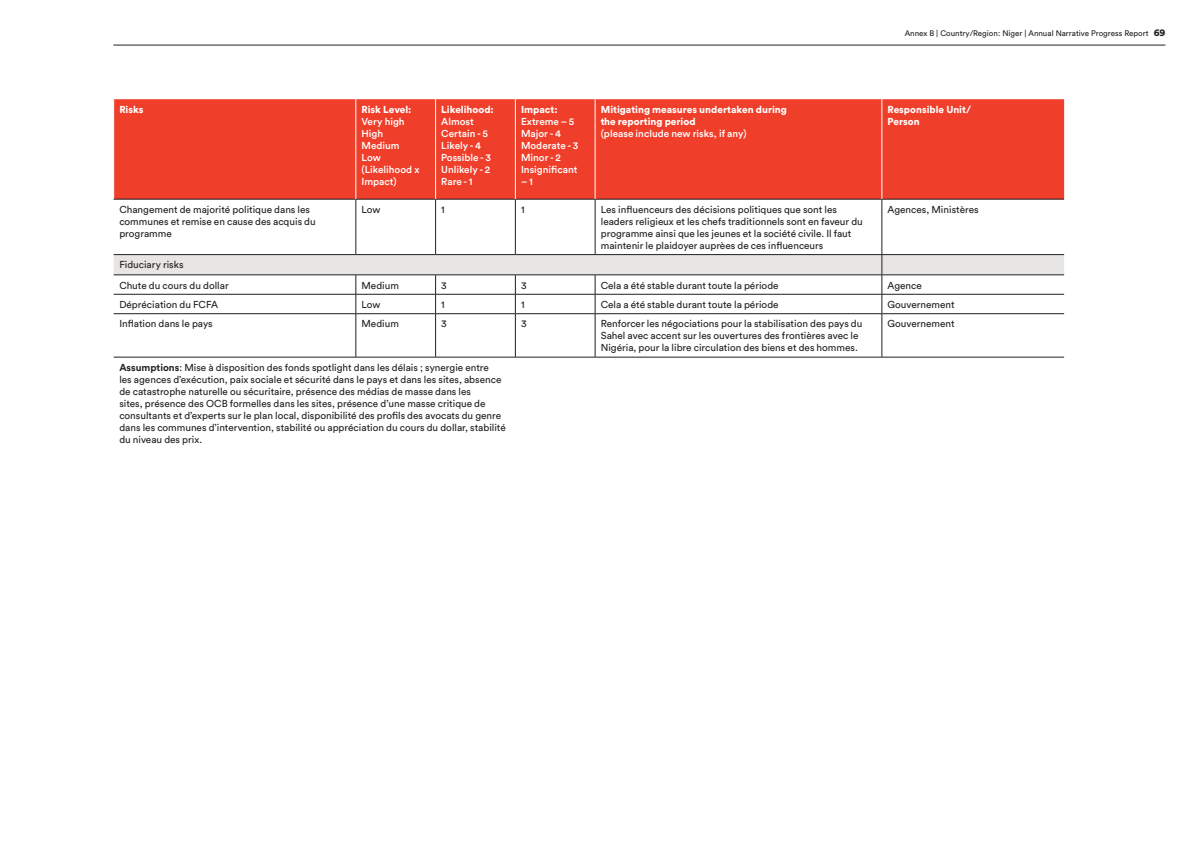
<style>
.page{position:relative;width:1191px;height:842px;background:#fff}
.page>*{position:absolute;margin:0;border:0;box-sizing:border-box;transform-origin:0 0}
.tabela{font:10px/12px "Circular Std";color:#231f20}
.t1{font:500 10px/12px "Circular Std";color:#fff}
.t2{font:900 10px/12px "Circular Std";color:#fff}
.t3{font:8px "Circular Std";color:#231f20}
.s1{font-weight:900;font-size:10px}
.s2{font-weight:500}
.s3{font-weight:700}
</style>
<div class="page">
<hr style="left:113px;top:45px;width:1052px;height:1px;background:#231f20">
<div style="left:114px;top:99px;width:950px;height:100px;background:#ef3e2a"></div>
<hr style="left:113px;top:199px;width:243px;height:1px;background:#231f20">
<hr style="left:356px;top:199px;width:79px;height:1px;background:#231f20">
<hr style="left:355px;top:199px;width:1px;height:55px;background:#231f20">
<hr style="left:435px;top:199px;width:80px;height:1px;background:#231f20">
<hr style="left:435px;top:199px;width:1px;height:55px;background:#231f20">
<hr style="left:515px;top:199px;width:80px;height:1px;background:#231f20">
<hr style="left:515px;top:199px;width:1px;height:55px;background:#231f20">
<hr style="left:595px;top:199px;width:287px;height:1px;background:#231f20">
<hr style="left:595px;top:199px;width:1px;height:55px;background:#231f20">
<hr style="left:882px;top:199px;width:182px;height:1px;background:#231f20">
<hr style="left:881px;top:199px;width:1px;height:55px;background:#231f20">
<hr style="left:114px;top:254px;width:242px;height:1px;background:#231f20">
<hr style="left:356px;top:254px;width:79px;height:1px;background:#231f20">
<hr style="left:435px;top:254px;width:80px;height:1px;background:#231f20">
<hr style="left:515px;top:254px;width:80px;height:1px;background:#231f20">
<hr style="left:595px;top:254px;width:287px;height:1px;background:#231f20">
<hr style="left:882px;top:254px;width:182px;height:1px;background:#231f20">
<svg style="left:114px;top:255px;width:950px;height:58px"></svg>
<hr style="left:114px;top:313px;width:242px;height:1px;background:#231f20">
<hr style="left:356px;top:313px;width:79px;height:1px;background:#231f20">
<hr style="left:355px;top:314px;width:1px;height:43px;background:#231f20">
<hr style="left:435px;top:313px;width:80px;height:1px;background:#231f20">
<hr style="left:435px;top:314px;width:1px;height:43px;background:#231f20">
<hr style="left:515px;top:313px;width:80px;height:1px;background:#231f20">
<hr style="left:515px;top:314px;width:1px;height:43px;background:#231f20">
<hr style="left:595px;top:313px;width:287px;height:1px;background:#231f20">
<hr style="left:595px;top:314px;width:1px;height:43px;background:#231f20">
<hr style="left:882px;top:313px;width:182px;height:1px;background:#231f20">
<hr style="left:881px;top:314px;width:1px;height:43px;background:#231f20">
<hr style="left:114px;top:357px;width:242px;height:1px;background:#231f20">
<hr style="left:356px;top:357px;width:79px;height:1px;background:#231f20">
<hr style="left:435px;top:357px;width:80px;height:1px;background:#231f20">
<hr style="left:515px;top:357px;width:80px;height:1px;background:#231f20">
<hr style="left:595px;top:357px;width:287px;height:1px;background:#231f20">
<hr style="left:882px;top:357px;width:182px;height:1px;background:#231f20">
<hr style="left:355px;top:99px;width:1px;height:100px;background:#fff">
<hr style="left:435px;top:99px;width:1px;height:100px;background:#fff">
<hr style="left:515px;top:99px;width:1px;height:100px;background:#fff">
<hr style="left:595px;top:99px;width:1px;height:100px;background:#fff">
<hr style="left:881px;top:99px;width:1px;height:100px;background:#fff">
<p class="t2" style="left:119px;top:103px;width:26px">Risks</p>
<p class="t2" style="left:361px;top:103px;width:52px">Risk Level:</p>
<p class="t1" style="left:361px;top:115px;width:45px">Very high</p>
<p class="t1" style="left:361px;top:127px;width:23px">High</p>
<p class="t1" style="left:361px;top:139px;width:40px">Medium</p>
<p class="t1" style="left:361px;top:151px;width:21px">Low</p>
<p class="t1" style="left:361px;top:163px;width:59px">(Likelihood x<br>Impact)</p>
<p class="t2" style="left:441px;top:103px;width:54px">Likelihood:</p>
<p class="t1" style="left:441px;top:115px;width:48px">Almost<br>Certain - 5</p>
<p class="t1" style="left:441px;top:139px;width:41px">Likely - 4</p>
<p class="t1" style="left:441px;top:151px;width:51px">Possible - 3</p>
<p class="t1" style="left:441px;top:163px;width:50px">Unlikely - 2</p>
<p class="t1" style="left:441px;top:175px;width:33px">Rare - 1</p>
<p class="t3" style="left:904px;top:29px;width:262px">Annex B | Country/Region: Niger | Annual Narrative Progress Report <span class="s1">69</span></p>
<p class="t2" style="left:521px;top:103px;width:38px">Impact:</p>
<p class="t1" style="left:521px;top:115px;width:55px">Extreme – 5</p>
<p class="t1" style="left:521px;top:127px;width:41px">Major - 4</p>
<p class="t1" style="left:521px;top:139px;width:59px">Moderate - 3</p>
<p class="t1" style="left:521px;top:151px;width:41px">Minor - 2</p>
<p class="t1" style="left:521px;top:163px;width:58px">Insignificant</p>
<p class="t1" style="left:521px;top:175px;width:13px">– 1</p>
<p class="t2" style="left:601px;top:103px;width:188px">Mitigating measures undertaken during the reporting period<br><span class="s2">(please include new risks, if any)</span></p>
<p class="t2" style="left:887px;top:103px;width:85px">Responsible Unit/<br>Person</p>
<p class="tabela" style="left:119px;top:203px;width:198px">Changement de majorité politique dans les communes et remise en cause des acquis du programme</p>
<p class="tabela" style="left:361px;top:203px;width:20px">Low</p>
<p class="tabela" style="left:441px;top:203px;width:5px">1</p>
<p class="tabela" style="left:521px;top:203px;width:5px">1</p>
<p class="tabela" style="left:601px;top:203px;width:263px">Les influenceurs des décisions politiques que sont les leaders religieux et les chefs traditionnels sont en faveur du programme ainsi que les jeunes et la société civile. Il faut maintenir le plaidoyer auprèes de ces influenceurs</p>
<p class="tabela" style="left:887px;top:203px;width:93px">Agences, Ministères</p>
<p class="tabela" style="left:119px;top:259px;width:66px">Fiduciary risks</p>
<p class="tabela" style="left:119px;top:279px;width:111px">Chute du cours du dollar</p>
<p class="tabela" style="left:361px;top:279px;width:39px">Medium</p>
<p class="tabela" style="left:441px;top:279px;width:7px">3</p>
<p class="tabela" style="left:521px;top:279px;width:7px">3</p>
<p class="tabela" style="left:601px;top:279px;width:179px">Cela a été stable durant toute la période</p>
<p class="tabela" style="left:887px;top:279px;width:36px">Agence</p>
<p class="tabela" style="left:119px;top:298px;width:100px">Dépréciation du FCFA</p>
<p class="tabela" style="left:361px;top:298px;width:20px">Low</p>
<p class="tabela" style="left:441px;top:298px;width:5px">1</p>
<p class="tabela" style="left:521px;top:298px;width:5px">1</p>
<p class="tabela" style="left:601px;top:298px;width:179px">Cela a été stable durant toute la période</p>
<p class="tabela" style="left:887px;top:298px;width:69px">Gouvernement</p>
<p class="tabela" style="left:119px;top:318px;width:95px">Inflation dans le pays</p>
<p class="tabela" style="left:361px;top:318px;width:39px">Medium</p>
<p class="tabela" style="left:441px;top:318px;width:7px">3</p>
<p class="tabela" style="left:521px;top:318px;width:7px">3</p>
<p class="tabela" style="left:601px;top:318px;width:263px">Renforcer les négociations pour la stabilisation des pays du<br>Sahel avec accent sur les ouvertures des frontières avec le<br>Nigéria, pour la libre circulation des biens et des hommes.</p>
<p class="tabela" style="left:887px;top:318px;width:69px">Gouvernement</p>
<p class="tabela" style="left:119px;top:361px;width:388px"><span class="s3">Assumptions</span>: Mise à disposition des fonds spotlight dans les délais ; synergie entre<br>les agences d’exécution, paix sociale et sécurité dans le pays et dans les sites, absence de catastrophe naturelle ou sécuritaire, présence des médias de masse dans les<br>sites, présence des OCB formelles dans les sites, présence d’une masse critique de consultants et d’experts sur le plan local, disponibilité des profils des avocats du genre dans les communes d’intervention, stabilité ou appréciation du cours du dollar, stabilité du niveau des prix.</p>
</div>
